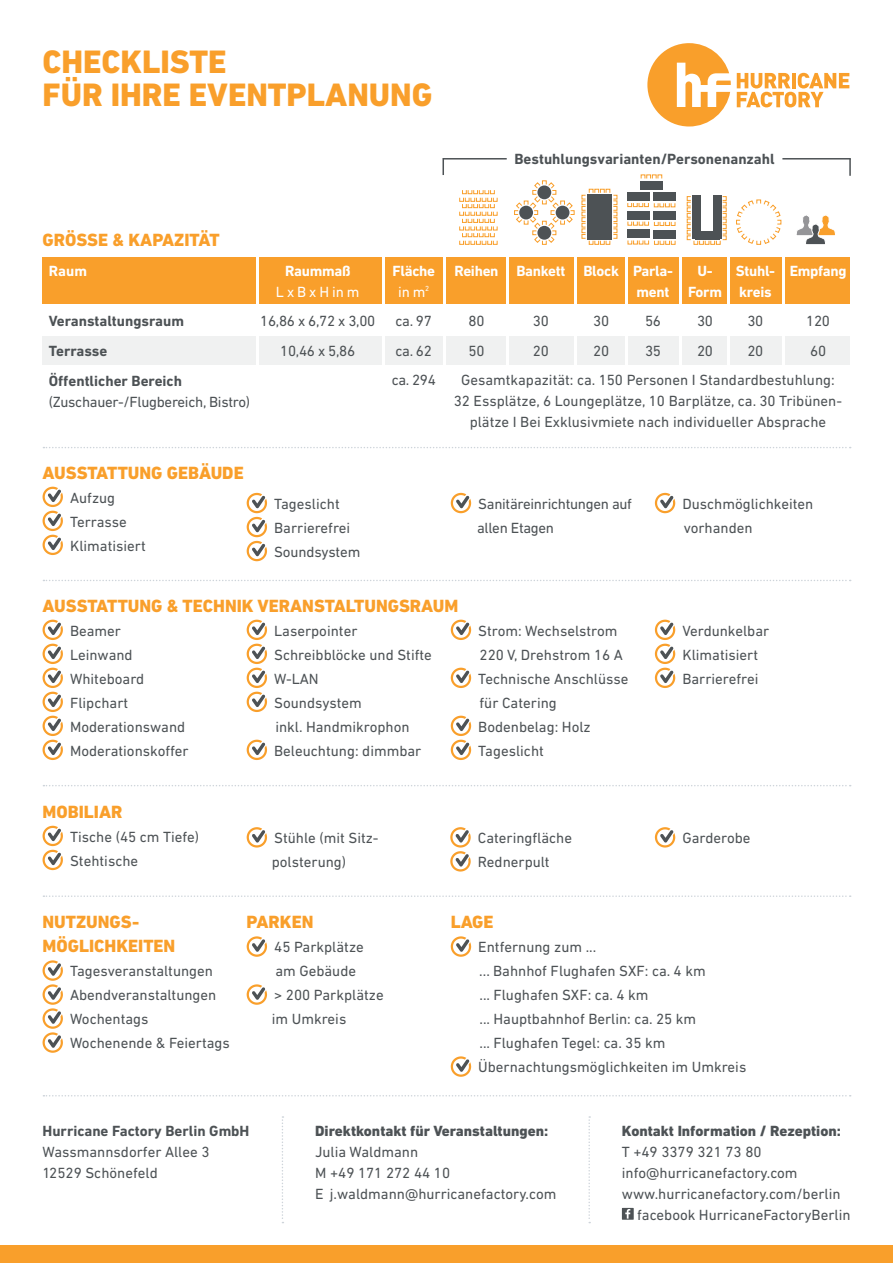
<style>
.page{position:relative;width:893px;height:1263px;background:#fff}
.page>*{position:absolute;margin:0;border:0;box-sizing:border-box;transform-origin:0 0}
.t1{font:800 33px/33px "DIN Next LT Pro";color:#f99f2b}
.t2{font:800 18px/24px "DIN Next LT Pro";color:#f99f2b}
.t3{font:15px/24px "DIN Next LT Pro";color:#4d5255}
.t4{font:700 15px/29.5px "DIN Next LT Pro";color:#4d5255}
.t5{font:15px/29.5px "DIN Next LT Pro";letter-spacing:-.02em;color:#4d5255}
.t6{font:700 15px/21px "DIN Next LT Pro";letter-spacing:-.02em;color:#fff;text-align:center}
.t7{font:800 15px "DIN Next LT Pro";color:#4d5255}
.t8{font:15px "DIN Next LT Pro";color:#fff}
.s1{font-weight:400}
</style>
<div class="page">
<div style="left:43px;top:336px;width:807px;height:29px;background:#f0f1f1"></div>
<div style="left:43px;top:257px;width:807px;height:47px;background:#f99f2b"></div>
<svg style="left:43px;top:960px;width:20px;height:93px"></svg>
<svg style="left:737px;top:73px;width:112px;height:34px"></svg>
<svg style="left:647px;top:43px;width:84px;height:83px"></svg>
<svg style="left:451px;top:936px;width:20px;height:21px"></svg>
<svg style="left:451px;top:1056px;width:20px;height:21px"></svg>
<svg style="left:687px;top:196px;width:40px;height:49px"></svg>
<div style="left:692px;top:195px;width:9px;height:44px;background:#4d5255"></div>
<div style="left:713px;top:195px;width:8px;height:44px;background:#4d5255"></div>
<div style="left:695px;top:231px;width:25px;height:8px;background:#4d5255"></div>
<svg style="left:581px;top:189px;width:36px;height:56px"></svg>
<svg style="left:459px;top:190px;width:39px;height:55px"></svg>
<div style="left:627px;top:192px;width:22px;height:9px;background:#4d5255"></div>
<svg style="left:627px;top:203px;width:48px;height:4px"></svg>
<div style="left:653px;top:192px;width:23px;height:9px;background:#4d5255"></div>
<div style="left:627px;top:211px;width:22px;height:8px;background:#4d5255"></div>
<svg style="left:627px;top:221px;width:48px;height:5px"></svg>
<div style="left:654px;top:211px;width:22px;height:8px;background:#4d5255"></div>
<div style="left:627px;top:230px;width:22px;height:8px;background:#4d5255"></div>
<svg style="left:627px;top:240px;width:48px;height:5px"></svg>
<div style="left:654px;top:230px;width:22px;height:8px;background:#4d5255"></div>
<svg style="left:641px;top:174px;width:21px;height:5px"></svg>
<div style="left:640px;top:181px;width:23px;height:8px;background:#4d5255"></div>
<svg style="left:736px;top:199px;width:45px;height:46px"></svg>
<svg style="left:796px;top:215px;width:40px;height:30px"></svg>
<svg style="left:514px;top:180px;width:61px;height:65px"></svg>
<hr style="left:256px;top:229px;width:2px;height:200px;background:#fff">
<hr style="left:383px;top:248px;width:2px;height:175px;background:#fff">
<hr style="left:443px;top:248px;width:2px;height:175px;background:#fff">
<hr style="left:507px;top:248px;width:2px;height:175px;background:#fff">
<hr style="left:574px;top:248px;width:2px;height:175px;background:#fff">
<hr style="left:625px;top:248px;width:3px;height:175px;background:#fff">
<hr style="left:679px;top:248px;width:2px;height:175px;background:#fff">
<hr style="left:728px;top:248px;width:2px;height:175px;background:#fff">
<hr style="left:782px;top:248px;width:2px;height:175px;background:#fff">
<svg style="left:247px;top:493px;width:20px;height:68px"></svg>
<svg style="left:43px;top:487px;width:20px;height:68px"></svg>
<svg style="left:451px;top:493px;width:20px;height:20px"></svg>
<svg style="left:43px;top:620px;width:20px;height:140px"></svg>
<svg style="left:247px;top:620px;width:20px;height:92px"></svg>
<svg style="left:247px;top:740px;width:20px;height:20px"></svg>
<svg style="left:451px;top:620px;width:20px;height:20px"></svg>
<svg style="left:451px;top:668px;width:20px;height:20px"></svg>
<svg style="left:451px;top:716px;width:20px;height:44px"></svg>
<svg style="left:43px;top:826px;width:20px;height:44px"></svg>
<svg style="left:450px;top:827px;width:21px;height:44px"></svg>
<svg style="left:247px;top:827px;width:20px;height:20px"></svg>
<svg style="left:247px;top:936px;width:20px;height:21px"></svg>
<svg style="left:247px;top:984px;width:20px;height:21px"></svg>
<svg style="left:43px;top:447px;width:808px;height:1px"></svg>
<svg style="left:43px;top:580px;width:808px;height:1px"></svg>
<svg style="left:43px;top:785px;width:808px;height:1px"></svg>
<svg style="left:43px;top:895px;width:808px;height:2px"></svg>
<svg style="left:43px;top:1095px;width:808px;height:1px"></svg>
<hr style="left:443px;top:158px;width:64px;height:2px;background:#4d5255">
<svg style="left:442px;top:158px;width:2px;height:17px"></svg>
<hr style="left:782px;top:158px;width:69px;height:2px;background:#4d5255">
<svg style="left:849px;top:159px;width:2px;height:17px"></svg>
<svg style="left:655px;top:620px;width:20px;height:68px"></svg>
<svg style="left:655px;top:493px;width:20px;height:20px"></svg>
<svg style="left:655px;top:827px;width:20px;height:20px"></svg>
<svg style="left:622px;top:1208px;width:12px;height:12px"></svg>
<svg style="left:282px;top:1116px;width:1px;height:107px"></svg>
<svg style="left:588px;top:1116px;width:2px;height:107px"></svg>
<div style="left:0;top:1246px;width:893px;height:17px;background:#f99f2b"></div>
<h1 class="t1" style="left:43px;top:45px;width:391px">CHECKLISTE<br>FÜR IHRE EVENTPLANUNG</h1>
<p class="t4" style="left:514px;top:144px;width:262px">Bestuhlungsvarianten/Personenanzahl</p>
<p class="t2" style="left:43px;top:228px;width:179px">GRÖSSE &amp; KAPAZITÄT</p>
<p class="t6" style="left:49px;top:260px;width:40px">Raum</p>
<p class="t4" style="left:49px;top:307px;width:137px">Veranstaltungsraum<br>Terrasse<br>Öffentlicher Bereich</p>
<p class="t5" style="left:49px;top:386px;width:203px">(Zuschauer-/Flugbereich, Bistro)</p>
<p class="t6" style="left:285px;top:260px;width:67px">Raummaß</p>
<p class="t8" style="left:276px;top:283px;width:85px">L x B x H in m</p>
<p class="t5" style="left:260px;top:306px;width:117px;text-align:center">16,86 x 6,72 x 3,00<br>10,46 x 5,86</p>
<p class="t6" style="left:392px;top:260px;width:44px">Fläche <span class="s1">in m</span><sup>2</sup></p>
<p class="t5" style="left:392px;top:306px;width:46px">ca. 97 ca. 62 ca. 294</p>
<p class="t6" style="left:455px;top:260px;width:46px">Reihen</p>
<p class="t3" style="left:469px;top:306px;width:17px;line-height:29.5px">80<br>50</p>
<p class="t6" style="left:516px;top:260px;width:51px">Bankett</p>
<p class="t3" style="left:533px;top:306px;width:17px;line-height:29.5px">30<br>20</p>
<p class="t6" style="left:583px;top:260px;width:37px">Block</p>
<p class="t3" style="left:593px;top:306px;width:17px;line-height:29.5px">30<br>20</p>
<p class="t6" style="left:633px;top:260px;width:41px;text-align:left">Parla&shy;ment</p>
<p class="t3" style="left:645px;top:306px;width:17px;line-height:29.5px">56<br>35</p>
<p class="t6" style="left:688px;top:260px;width:35px">U-<br>Form</p>
<p class="t3" style="left:697px;top:306px;width:17px;line-height:29.5px">30<br>20</p>
<p class="t6" style="left:736px;top:260px;width:41px;text-align:left">Stuhl&shy;kreis</p>
<p class="t3" style="left:747px;top:306px;width:17px;line-height:29.5px">30<br>20</p>
<p class="t6" style="left:790px;top:260px;width:59px">Empfang</p>
<p class="t3" style="left:806px;top:306px;width:25px;line-height:29.5px">120<br>60</p>
<p class="t3" style="left:454px;top:370px;width:390px;line-height:21px;text-align:center">Gesamtkapazität: ca. 150 Personen I Standardbestuhlung:<br>32 Essplätze, 6 Loungeplätze, 10 Barplätze, ca. 30 Tribünen&shy;plätze I Bei Exklusivmiete nach individueller Absprache</p>
<p class="t2" style="left:43px;top:460px;width:203px">AUSSTATTUNG GEBÄUDE</p>
<p class="t3" style="left:70px;top:485px;width:77px">Aufzug<br>Terrasse<br>Klimatisiert</p>
<p class="t5" style="left:477px;top:491px;width:156px;line-height:24px">Sanitäreinrichtungen auf allen Etagen</p>
<p class="t3" style="left:274px;top:491px;width:88px">Tageslicht<br>Barrierefrei<br>Soundsystem</p>
<p class="t2" style="left:43px;top:594px;width:417px">AUSSTATTUNG &amp; TECHNIK VERANSTALTUNGSRAUM</p>
<p class="t3" style="left:70px;top:618px;width:120px">Beamer<br>Leinwand<br>Whiteboard<br>Flipchart<br>Moderationswand<br>Moderationskoffer</p>
<p class="t3" style="left:274px;top:618px;width:159px">Laserpointer<br>Schreibblöcke und Stifte<br>W-LAN<br>Soundsystem<br>inkl. Handmikrophon<br>Beleuchtung: dimmbar</p>
<p class="t3" style="left:478px;top:618px;width:152px">Strom: Wechselstrom<br>220 V, Drehstrom 16 A<br>Technische Anschlüsse für Catering<br>Bodenbelag: Holz<br>Tageslicht</p>
<p class="t2" style="left:43px;top:799px;width:81px">MOBILIAR</p>
<p class="t3" style="left:70px;top:824px;width:131px">Tische (45 cm Tiefe)<br>Stehtische</p>
<p class="t3" style="left:478px;top:826px;width:96px">Cateringfläche<br>Rednerpult</p>
<p class="t3" style="left:272px;top:826px;width:108px">Stühle (mit Sitz&shy;polsterung)</p>
<p class="t3" style="left:682px;top:491px;width:132px">Duschmöglichkeiten vorhanden</p>
<p class="t3" style="left:682px;top:618px;width:88px">Verdunkelbar<br>Klimatisiert<br>Barrierefrei</p>
<p class="t3" style="left:682px;top:826px;width:70px">Garderobe</p>
<p class="t2" style="left:43px;top:910px;width:134px">NUTZUNGS-<br>MÖGLICHKEITEN</p>
<p class="t3" style="left:70px;top:959px;width:161px">Tagesveranstaltungen<br>Abendveranstaltungen<br>Wochentags<br>Wochenende &amp; Feiertags</p>
<p class="t2" style="left:247px;top:910px;width:68px">PARKEN</p>
<p class="t3" style="left:272px;top:935px;width:113px">45 Parkplätze am Gebäude<br>&gt; 200 Parkplätze im Umkreis</p>
<p class="t2" style="left:451px;top:910px;width:44px">LAGE</p>
<p class="t3" style="left:478px;top:935px;width:270px">Entfernung zum ...<br>... Bahnhof Flughafen SXF: ca. 4 km<br>... Flughafen SXF: ca. 4 km<br>... Hauptbahnhof Berlin: ca. 25 km<br>... Flughafen Tegel: ca. 35 km<br>Übernachtungsmöglichkeiten im Umkreis</p>
<p class="t4" style="left:43px;top:1116px;width:208px">Hurricane Factory Berlin GmbH</p>
<p class="t3" style="left:43px;top:1141px;width:169px;line-height:21px">Wassmannsdorfer Allee 3<br>12529 Schönefeld</p>
<p class="t7" style="left:315px;top:1122px;width:235px">Direktkontakt für Veranstaltungen:</p>
<p class="t3" style="left:315px;top:1141px;width:243px;line-height:21px">Julia Waldmann<br>M +49 171 272 44 10<br>E j.waldmann@hurricanefactory.com</p>
<p class="t7" style="left:622px;top:1122px;width:221px">Kontakt Information / Rezeption:</p>
<p class="t3" style="left:622px;top:1139px;width:141px">T +49 3379 321 73 80</p>
<p class="t3" style="left:622px;top:1160px;width:177px">info@hurricanefactory.com</p>
<p class="t3" style="left:622px;top:1181px;width:220px">www.hurricanefactory.com/berlin</p>
<p class="t3" style="left:637px;top:1202px;width:215px">facebook HurricaneFactoryBerlin</p>
</div>
